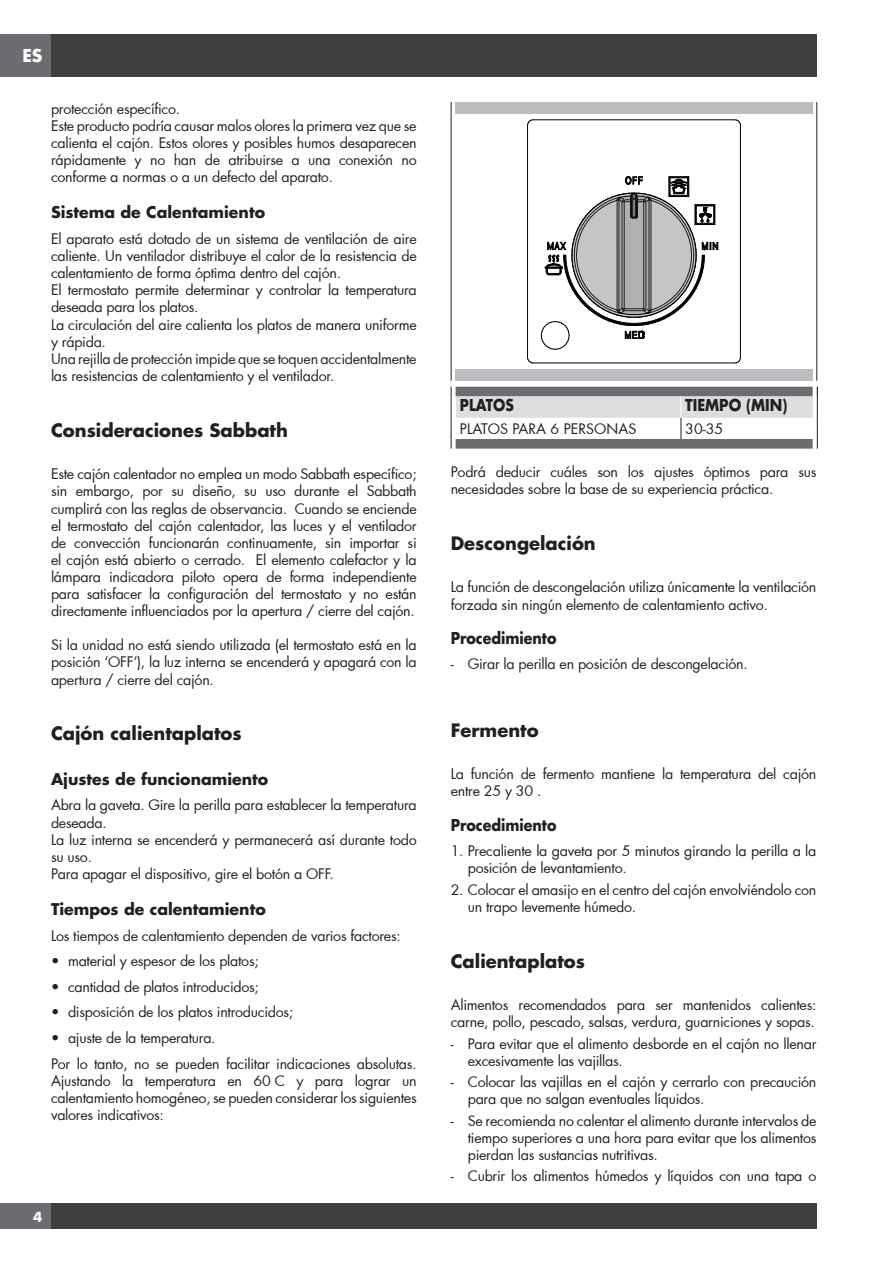
<style>
.page{position:relative;width:893px;height:1263px;background:#fff}
.page>*{position:absolute;margin:0;border:0;box-sizing:border-box;transform-origin:0 0}
.t1{font:700 18px "Futura Std";color:#231f20}
.t2{font:700 17.25px "Futura Std";color:#fff}
.t3{font:700 15.9px "Futura Std";color:#231f20;scale:.89 1}
.t4{font:700 15.9px "Futura Std";color:#231f20;scale:.87 1}
.t5{font:700 15.75px "Futura Std";color:#231f20}
.t6{font:14.25px/17.1px "Futura";letter-spacing:-.02em;color:#231f20}
.t7{font:14.25px "Futura";color:#231f20}
.t8{font:700 13.5px "Futura Std";color:#fff}
</style>
<div class="page">
<div style="left:0;top:34px;width:51px;height:43px;background:#6c6d70"></div>
<div style="left:51px;top:34px;width:765px;height:43px;background:#3e3e3f"></div>
<div style="left:0;top:1203px;width:51px;height:26px;background:#6c6d70"></div>
<div style="left:51px;top:1203px;width:765px;height:26px;background:#3e3e3f"></div>
<svg style="left:451px;top:102px;width:1px;height:12px"></svg>
<svg style="left:816px;top:102px;width:1px;height:12px"></svg>
<hr style="left:451px;top:114px;width:1px;height:255px;background:#231f20">
<hr style="left:816px;top:114px;width:1px;height:255px;background:#231f20">
<svg style="left:451px;top:369px;width:1px;height:12px"></svg>
<svg style="left:816px;top:369px;width:1px;height:12px"></svg>
<div style="left:455px;top:102px;width:358px;height:12px;background:#bcbdc0"></div>
<hr style="left:527px;top:125px;width:1px;height:232px;background:#000">
<hr style="left:533px;top:363px;width:202px;height:1px;background:#000">
<hr style="left:740px;top:125px;width:1px;height:232px;background:#000">
<hr style="left:533px;top:119px;width:202px;height:1px;background:#000">
<svg style="left:527px;top:119px;width:6px;height:6px"></svg>
<svg style="left:735px;top:119px;width:6px;height:6px"></svg>
<svg style="left:735px;top:357px;width:6px;height:7px"></svg>
<svg style="left:527px;top:357px;width:6px;height:7px"></svg>
<svg style="left:541px;top:176px;width:177px;height:174px"></svg>
<div style="left:455px;top:369px;width:358px;height:12px;background:#bcbdc0"></div>
<svg style="left:451px;top:387px;width:367px;height:62px"></svg>
<p class="t2" style="left:22px;top:44px;width:22px">ES</p>
<p class="t6" style="left:51px;top:100px;width:367px">protección específico.<br>Este producto podría causar malos olores la primera vez que se calienta el cajón. Estos olores y posibles humos desaparecen rápidamente y no han de atribuirse a una conexión no conforme a normas o a un defecto del aparato.</p>
<p class="t5" style="left:51px;top:202px;width:216px">Sistema de Calentamiento</p>
<p class="t6" style="left:51px;top:230px;width:367px">El aparato está dotado de un sistema de ventilación de aire caliente. Un ventilador distribuye el calor de la resistencia de calentamiento de forma óptima dentro del cajón.<br>El termostato permite determinar y controlar la temperatura deseada para los platos.<br>La circulación del aire calienta los platos de manera uniforme y rápida.<br>Una rejilla de protección impide que se toquen accidentalmente las resistencias de calentamiento y el ventilador.</p>
<p class="t1" style="left:51px;top:418px;width:238px">Consideraciones Sabbath</p>
<p class="t6" style="left:51px;top:465px;width:367px;text-align:justify">Este cajón calentador no emplea un modo Sabbath específico; sin embargo, por su diseño, su uso durante el Sabbath cumplirá con las reglas de observancia. Cuando se enciende el termostato del cajón calentador, las luces y el ventilador de convección funcionarán continuamente, sin importar si el cajón está abierto o cerrado. El elemento calefactor y la lámpara indicadora piloto opera de forma independiente para satisfacer la configuración del termostato y no están directamente influenciados por la apertura / cierre del cajón.</p>
<p class="t6" style="left:51px;top:636px;width:367px;text-align:justify">Si la unidad no está siendo utilizada (el termostato está en la posición ‘OFF’), la luz interna se encenderá y apagará con la apertura / cierre del cajón.</p>
<p class="t1" style="left:51px;top:722px;width:192px">Cajón calientaplatos</p>
<p class="t5" style="left:51px;top:768px;width:219px">Ajustes de funcionamiento</p>
<p class="t6" style="left:51px;top:796px;width:367px">Abra la gaveta. Gire la perilla para establecer la temperatura deseada.<br>La luz interna se encenderá y permanecerá así durante todo su uso.<br>Para apagar el dispositivo, gire el botón a OFF.</p>
<p class="t5" style="left:51px;top:898px;width:216px">Tiempos de calentamiento</p>
<p class="t6" style="left:51px;top:926px;width:351px">Los tiempos de calentamiento dependen de varios factores:</p>
<p class="t6" style="left:51px;top:952px;width:209px">• material y espesor de los platos;</p>
<p class="t6" style="left:51px;top:978px;width:209px">• cantidad de platos introducidos;</p>
<p class="t6" style="left:51px;top:1003px;width:244px">• disposición de los platos introducidos;</p>
<p class="t6" style="left:51px;top:1025px;width:367px;line-height:25.7px">• ajuste de la temperatura.<br>Por lo tanto, no se pueden facilitar indicaciones absolutas.</p>
<p class="t6" style="left:51px;top:1072px;width:367px;text-align:justify">Ajustando la temperatura en 60°C y para lograr un calentamiento homogéneo, se pueden considerar los siguientes valores indicativos:</p>
<p class="t8" style="left:33px;top:1208px;width:11px">4</p>
<p class="t4" style="left:460px;top:395px;width:64px">PLATOS</p>
<p class="t3" style="left:685px;top:395px;width:116px">TIEMPO (MIN)</p>
<p class="t7" style="left:460px;top:419px;width:178px">PLATOS PARA 6 PERSONAS</p>
<p class="t6" style="left:685px;top:420px;width:40px">30-35</p>
<p class="t6" style="left:451px;top:463px;width:367px">Podrá deducir cuáles son los ajustes óptimos para sus necesidades sobre la base de su experiencia práctica.</p>
<p class="t1" style="left:451px;top:531px;width:147px">Descongelación</p>
<p class="t6" style="left:451px;top:578px;width:367px">La función de descongelación utiliza únicamente la ventilación forzada sin ningún elemento de calentamiento activo.</p>
<p class="t3" style="left:451px;top:627px;width:120px">Procedimiento</p>
<p class="t6" style="left:451px;top:655px;width:299px">- Girar la perilla en posición de descongelación.</p>
<p class="t1" style="left:451px;top:718px;width:89px">Fermento</p>
<p class="t6" style="left:451px;top:765px;width:367px">La función de fermento mantiene la temperatura del cajón entre 25 y 30°.</p>
<p class="t3" style="left:451px;top:814px;width:120px">Procedimiento</p>
<p class="t6" style="left:468px;top:842px;width:350px;text-indent:-17px">1. Precaliente la gaveta por 5 minutos girando la perilla a la posición de levantamiento.</p>
<p class="t6" style="left:468px;top:881px;width:350px;text-indent:-17px">2. Colocar el amasijo en el centro del cajón envolviéndolo con un trapo levemente húmedo.</p>
<p class="t1" style="left:451px;top:949px;width:136px">Calientaplatos</p>
<p class="t6" style="left:451px;top:996px;width:367px">Alimentos recomendados para ser mantenidos calientes: carne, pollo, pescado, salsas, verdura, guarniciones y sopas.</p>
<p class="t6" style="left:468px;top:1035px;width:350px;text-indent:-17px">- Para evitar que el alimento desborde en el cajón no llenar excesivamente las vajillas.</p>
<p class="t6" style="left:468px;top:1073px;width:350px;text-indent:-17px">- Colocar las vajillas en el cajón y cerrarlo con precaución para que no salgan eventuales líquidos.</p>
<p class="t6" style="left:468px;top:1111px;width:350px;text-align:justify;text-indent:-17px">- Se recomienda no calentar el alimento durante intervalos de tiempo superiores a una hora para evitar que los alimentos pierdan las sustancias nutritivas.</p>
<p class="t6" style="left:451px;top:1167px;width:367px">- Cubrir los alimentos húmedos y líquidos con una tapa o</p>
</div>
